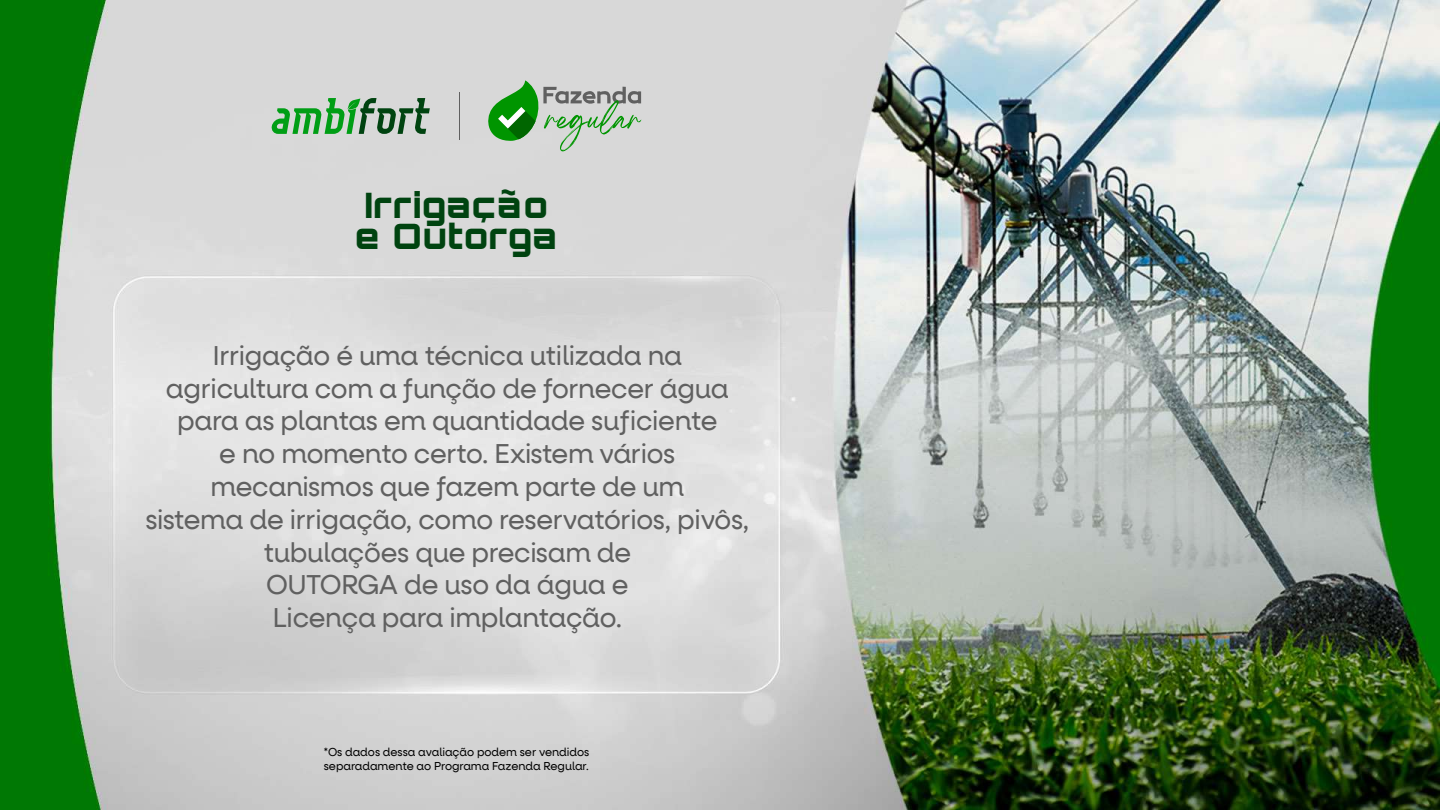
<style>
.page{position:relative;width:1440px;height:810px;background:#fff}
.page>*{position:absolute;margin:0;border:0;box-sizing:border-box;transform-origin:0 0}
.t1{font:900 35.03px/31.2px "Orbitron";letter-spacing:.03em;color:#004310}
.t2{font:26.92px/32.8px "Neulis Alt";letter-spacing:-.01em;color:#606060;text-align:center}
.t3{font:11.4px/13.6px "Neulis Alt";color:#000}
</style>
<div class="page">
<img style="left:0;top:0;width:1440px;height:810px">
<svg style="left:271px;top:98px;width:159px;height:36px;background:#82b189"></svg>
<svg style="left:484px;top:81px;width:157px;height:74px;background:#a4c1a4"></svg>
<hr style="left:459px;top:92px;width:1px;height:48px;background:#606060">
<h1 class="t1" style="left:355px;top:190px;width:203px">Irrigação e Outorga</h1>
<p class="t2" style="left:145px;top:339px;width:605px">Irrigação é uma técnica utilizada na agricultura com a função de fornecer água para as plantas em quantidade suficiente<br>e no momento certo. Existem vários mecanismos que fazem parte de um<br>sistema de irrigação, como reservatórios, pivôs, tubulações que precisam de<br>OUTORGA de uso da água e<br>Licença para implantação.</p>
<p class="t3" style="left:324px;top:746px;width:267px">*Os dados dessa avaliação podem ser vendidos separadamente ao Programa Fazenda Regular.</p>
</div>
